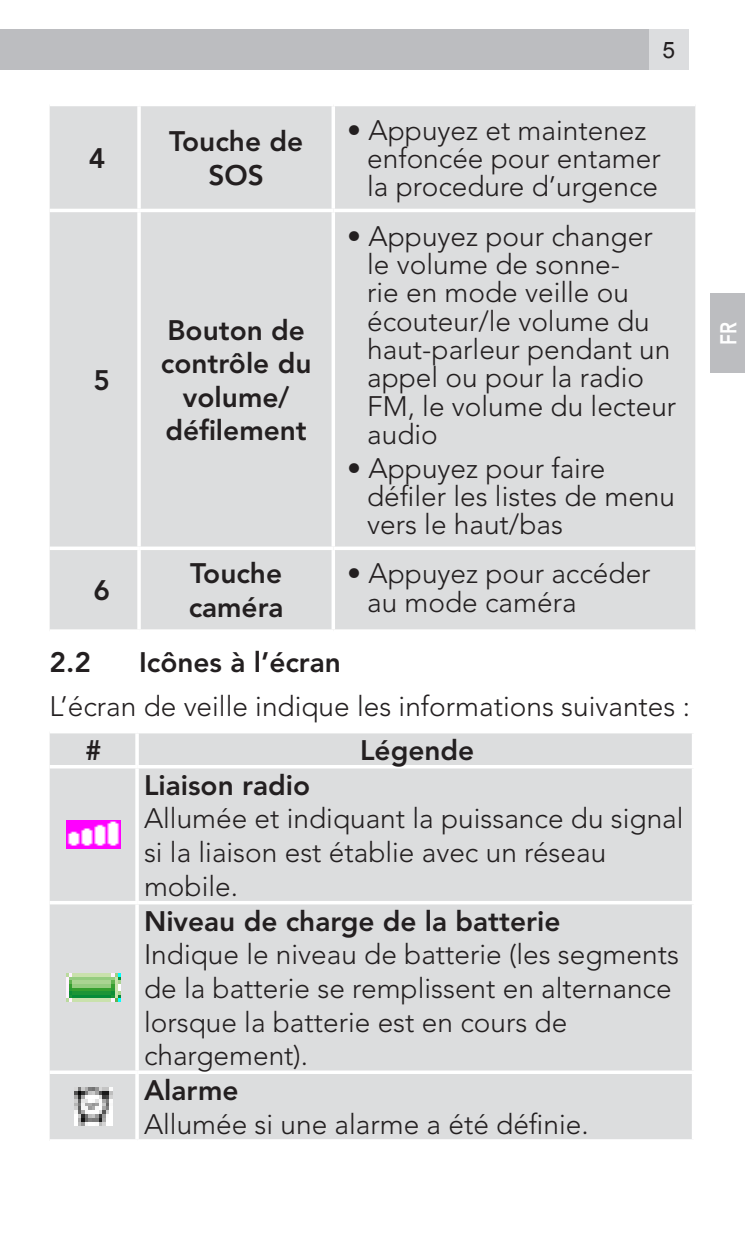
<style>
.page{position:relative;width:745px;height:1241px;background:#fff}
.page>*{position:absolute;margin:0;border:0;box-sizing:border-box;transform-origin:0 0}
.t1{font:300 28px/28.3px "Avenir LT Std";color:#231f20}
.t2{font:800 28px/33.6px "Avenir LT Std";color:#231f20;text-align:center}
.t3{font:800 22.75px "Avenir LT Std";color:#fff;scale:.83 1}
.t4{font:22.75px "Arial";color:#231f20}
</style>
<div class="page">
<div style="left:0;top:29px;width:688px;height:41px;background:#bcbdc0"></div>
<div style="left:648px;top:29px;width:40px;height:41px;background:#dcdddf"></div>
<div style="left:50px;top:106px;width:644px;height:523px;background:#dcddde"></div>
<hr style="left:137px;top:106px;width:4px;height:103px;background:#f8f8f8">
<svg style="left:331px;top:106px;width:4px;height:103px"></svg>
<hr style="left:137px;top:212px;width:4px;height:334px;background:#f8f8f8">
<svg style="left:331px;top:212px;width:4px;height:334px"></svg>
<hr style="left:137px;top:550px;width:4px;height:79px;background:#fff">
<svg style="left:331px;top:550px;width:4px;height:79px"></svg>
<hr style="left:50px;top:209px;width:89px;height:3px;background:#fff">
<hr style="left:139px;top:209px;width:194px;height:3px;background:#fff">
<hr style="left:333px;top:209px;width:361px;height:3px;background:#fff">
<svg style="left:50px;top:546px;width:89px;height:4px"></svg>
<svg style="left:139px;top:546px;width:194px;height:4px"></svg>
<svg style="left:333px;top:546px;width:361px;height:4px"></svg>
<div style="left:50px;top:733px;width:641px;height:405px;background:#dcddde"></div>
<svg style="left:50px;top:764px;width:87px;height:4px"></svg>
<svg style="left:137px;top:764px;width:555px;height:4px"></svg>
<svg style="left:50px;top:900px;width:87px;height:4px"></svg>
<svg style="left:137px;top:900px;width:555px;height:4px"></svg>
<hr style="left:50px;top:1070px;width:87px;height:3px;background:#fff">
<hr style="left:137px;top:1070px;width:557px;height:3px;background:#fff">
<svg style="left:50px;top:1138px;width:86px;height:1px"></svg>
<svg style="left:139px;top:1138px;width:553px;height:1px"></svg>
<hr style="left:135px;top:733px;width:4px;height:31px;background:#fff">
<hr style="left:135px;top:768px;width:4px;height:132px;background:#fff">
<hr style="left:135px;top:904px;width:4px;height:166px;background:#fff">
<hr style="left:135px;top:1073px;width:4px;height:65px;background:#fff">
<img style="left:66px;top:820px;width:54px;height:28px">
<img style="left:66px;top:973px;width:54px;height:28px">
<img style="left:74px;top:1087px;width:39px;height:38px">
<div style="left:709px;top:293px;width:35px;height:80px;background:#bcbdc0"></div>
<p class="t2" style="left:89px;top:142px;width:18px">4</p>
<p class="t2" style="left:93px;top:364px;width:18px">5</p>
<p class="t2" style="left:93px;top:574px;width:18px">6</p>
<p class="t4" style="left:662px;top:36px;width:14px">5</p>
<p class="t2" style="left:169px;top:125px;width:135px">Touche de<br>SOS</p>
<p class="t1" style="left:367px;top:116px;width:295px;text-indent:-20px">• Appuyez et maintenez enfoncée pour entamer la procedure d’urgence</p>
<p class="t2" style="left:161px;top:313px;width:152px">Bouton de contrôle du volume/ défilement</p>
<p class="t1" style="left:367px;top:222px;width:310px;text-indent:-20px">• Appuyez pour changer le volume de sonne-<br>rie en mode veille ou écouteur/le volume du haut-parleur pendant un appel ou pour la radio<br>FM, le volume du lecteur audio</p>
<p class="t1" style="left:367px;top:453px;width:309px;text-indent:-20px">• Appuyez pour faire défiler les listes de menu vers le haut/bas</p>
<p class="t2" style="left:188px;top:557px;width:96px;text-align:left">Touche caméra</p>
<p class="t1" style="left:367px;top:559px;width:285px;text-indent:-20px">• Appuyez pour accéder au mode caméra</p>
<p class="t2" style="left:50px;top:646px;width:43px">2.2</p>
<p class="t2" style="left:139px;top:646px;width:203px">Icônes à l’écran</p>
<p class="t1" style="left:50px;top:692px;width:641px">L’écran de veille indique les informations suivantes :</p>
<p class="t2" style="left:85px;top:733px;width:18px">#</p>
<p class="t2" style="left:360px;top:733px;width:116px">Légende</p>
<p class="t2" style="left:144px;top:768px;width:167px">Liaison radio</p>
<p class="t1" style="left:144px;top:802px;width:540px;line-height:33.6px">Allumée et indiquant la puissance du signal si la liaison est établie avec un réseau mobile.</p>
<p class="t2" style="left:144px;top:904px;width:417px">Niveau de charge de la batterie</p>
<p class="t1" style="left:144px;top:937px;width:536px;line-height:33.6px">Indique le niveau de batterie (les segments de la batterie se remplissent en alternance lorsque la batterie est en cours de chargement).</p>
<p class="t2" style="left:144px;top:1074px;width:96px">Alarme</p>
<p class="t1" style="left:144px;top:1110px;width:446px">Allumée si une alarme a été définie.</p>
<p class="t3" style="left:715px;top:344px;width:29px;rotate:-90deg">FR</p>
</div>
